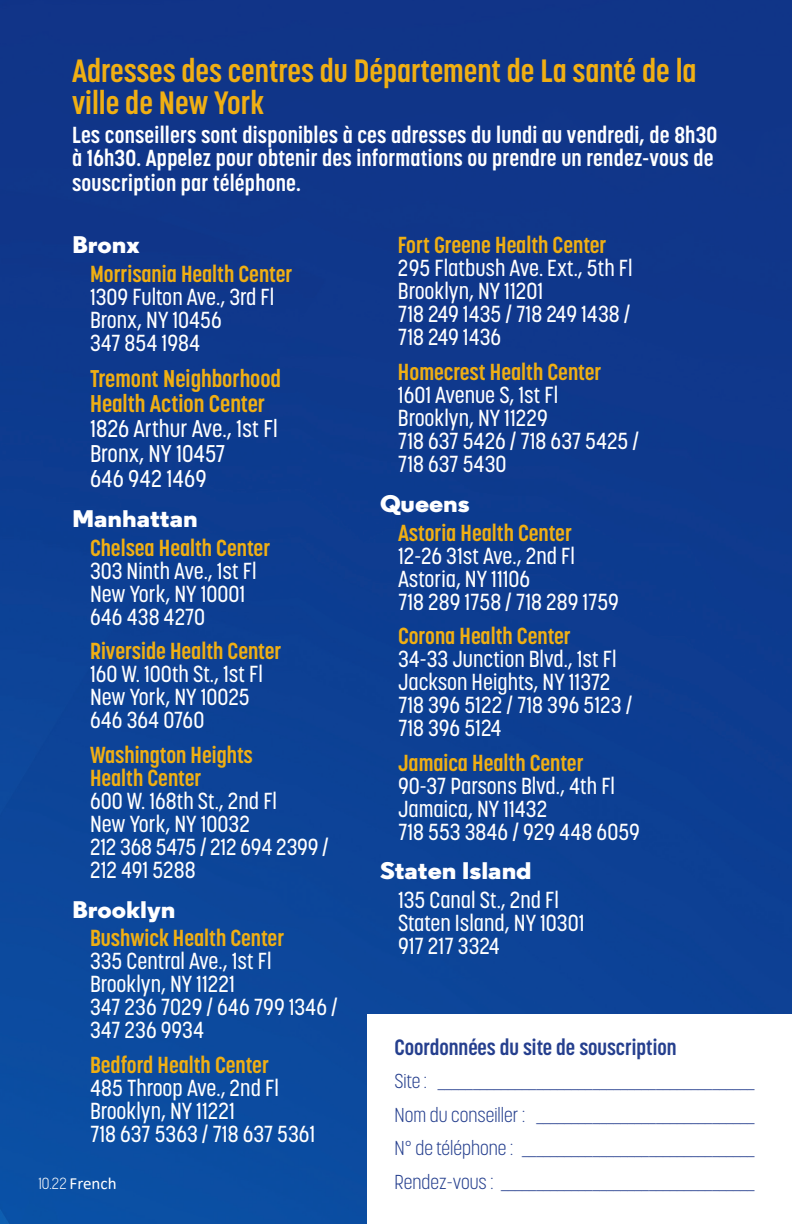
<style>
.page{position:relative;width:792px;height:1224px;background:#fff}
.page>*{position:absolute;margin:0;border:0;box-sizing:border-box;transform-origin:0 0}
.t1{font:700 32px/32px "Korolev Condensed";color:#f0af13}
.t2{font:500 24px/25px "Korolev Condensed";color:#fff}
.t3{font:800 24px "A2 Regular";color:#fff;scale:1.1 1}
.t4{font:700 24px/25px "Korolev Condensed";color:#f0af13}
.t5{font:500 23px/23px "Korolev Condensed";color:#fff}
.t6{font:700 23px/23px "Korolev Condensed";color:#f0af13}
.t7{font:700 23px/23px "Korolev Condensed";letter-spacing:.01em;color:#fff}
.t8{font:700 22px "Korolev Condensed";color:#253f8e}
.t9{font:300 20px/33.6px "Korolev Condensed";color:#253f8e;text-align:justify}
.t10{font:17px "Calibri";color:#fff}
.s1{font-family:"Korolev Condensed";font-weight:300;font-size:16px}
</style>
<div class="page">
<img style="left:0;top:0;width:792px;height:1224px">
<div style="left:368px;top:1015px;width:424px;height:209px;background:#fff"></div>
<h1 class="t1" style="left:72px;top:54px;width:626px">Adresses des centres du Département de La santé de la ville de New York</h1>
<p class="t7" style="left:72px;top:123px;width:647px">Les conseillers sont disponibles à ces adresses du lundi au vendredi, de 8h30 à 16h30. Appelez pour obtenir des informations ou prendre un rendez-vous de</p>
<p class="t7" style="left:72px;top:172px;width:230px">souscription par téléphone.</p>
<p class="t3" style="left:72px;top:229px;width:63px">Bronx</p>
<p class="t6" style="left:90px;top:262px;width:204px">Morrisania Health Center</p>
<p class="t5" style="left:90px;top:285px;width:186px">1309 Fulton Ave., 3rd Fl<br>Bronx, NY 10456<br>347 854 1984</p>
<p class="t4" style="left:90px;top:366px;width:193px">Tremont Neighborhood<br>Health Action Center</p>
<p class="t2" style="left:90px;top:416px;width:189px">1826 Arthur Ave., 1st Fl<br>Bronx, NY 10457<br>646 942 1469</p>
<p class="t3" style="left:72px;top:503px;width:116px">Manhattan</p>
<p class="t6" style="left:90px;top:536px;width:182px">Chelsea Health Center</p>
<p class="t5" style="left:90px;top:559px;width:168px">303 Ninth Ave., 1st Fl<br>New York, NY 10001<br>646 438 4270</p>
<p class="t6" style="left:90px;top:640px;width:193px">Riverside Health Center</p>
<p class="t5" style="left:90px;top:663px;width:174px">160 W. 100th St., 1st Fl<br>New York, NY 10025<br>646 364 0760</p>
<p class="t6" style="left:90px;top:743px;width:164px">Washington Heights<br>Health Center</p>
<p class="t5" style="left:90px;top:789px;width:240px">600 W. 168th St., 2nd Fl<br>New York, NY 10032<br>212 368 5475 / 212 694 2399 /<br>212 491 5288</p>
<p class="t3" style="left:72px;top:894px;width:96px">Brooklyn</p>
<p class="t6" style="left:90px;top:927px;width:196px">Bushwick Health Center</p>
<p class="t5" style="left:90px;top:950px;width:249px">335 Central Ave., 1st Fl<br>Brooklyn, NY 11221<br>347 236 7029 / 646 799 1346 /<br>347 236 9934</p>
<p class="t6" style="left:90px;top:1053px;width:180px">Bedford Health Center</p>
<p class="t5" style="left:90px;top:1076px;width:227px">485 Throop Ave., 2nd Fl<br>Brooklyn, NY 11221<br>718 637 5363 / 718 637 5361</p>
<p class="t6" style="left:398px;top:234px;width:210px">Fort Greene Health Center</p>
<p class="t5" style="left:398px;top:257px;width:236px">295 Flatbush Ave. Ext., 5th Fl<br>Brooklyn, NY 11201<br>718 249 1435 / 718 249 1438 /<br>718 249 1436</p>
<p class="t6" style="left:398px;top:360px;width:205px">Homecrest Health Center</p>
<p class="t5" style="left:398px;top:383px;width:243px">1601 Avenue S, 1st Fl<br>Brooklyn, NY 11229<br>718 637 5426 / 718 637 5425 /<br>718 637 5430</p>
<p class="t3" style="left:380px;top:488px;width:83px">Queens</p>
<p class="t6" style="left:398px;top:521px;width:175px">Astoria Health Center</p>
<p class="t5" style="left:398px;top:544px;width:222px">12-26 31st Ave., 2nd Fl<br>Astoria, NY 11106<br>718 289 1758 / 718 289 1759</p>
<p class="t6" style="left:398px;top:624px;width:174px">Corona Health Center</p>
<p class="t5" style="left:398px;top:647px;width:236px">34-33 Junction Blvd., 1st Fl<br>Jackson Heights, NY 11372<br>718 396 5122 / 718 396 5123 /<br>718 396 5124</p>
<p class="t6" style="left:398px;top:751px;width:187px">Jamaica Health Center</p>
<p class="t5" style="left:398px;top:774px;width:244px">90-37 Parsons Blvd., 4th Fl<br>Jamaica, NY 11432<br>718 553 3846 / 929 448 6059</p>
<p class="t3" style="left:380px;top:856px;width:139px">Staten Island</p>
<p class="t5" style="left:398px;top:889px;width:188px">135 Canal St., 2nd Fl<br>Staten Island, NY 10301<br>917 217 3324</p>
<p class="t8" style="left:395px;top:1034px;width:284px">Coordonnées du site de souscription</p>
<p class="t9" style="left:395px;top:1064px;width:363px">Site : _____________________________________________ Nom du conseiller : _______________________________ N° de téléphone : _________________________________</p>
<p class="t10" style="left:38px;top:1172px;width:80px"><span class="s1">10.22</span> French</p>
<p class="t9" style="left:395px;top:1165px;width:363px">Rendez-vous : ____________________________________</p>
</div>
